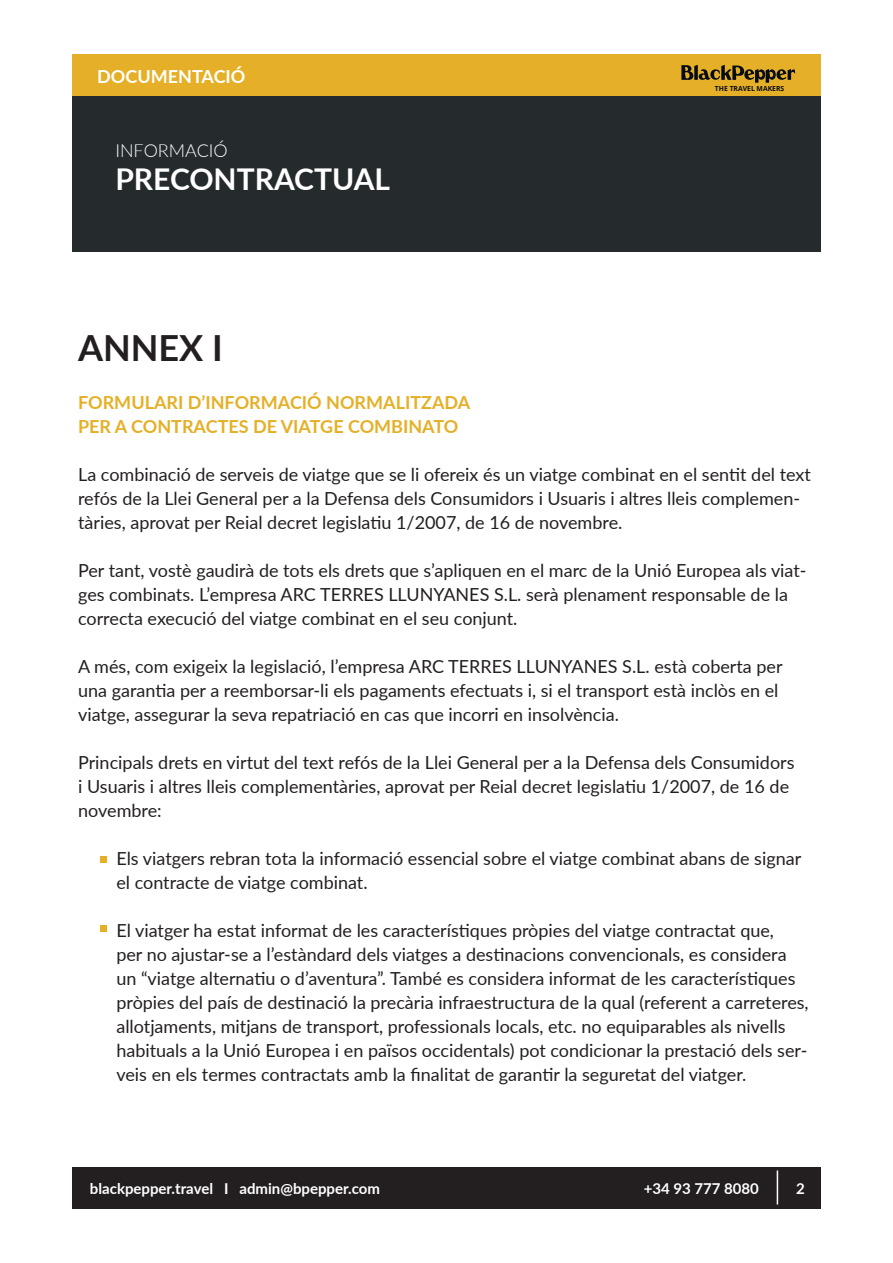
<style>
.page{position:relative;width:893px;height:1263px;background:#fff}
.page>*{position:absolute;margin:0;border:0;box-sizing:border-box;transform-origin:0 0}
.t1{font:700 36px "Lato";color:#231f20}
.t2{font:700 30px "Lato";color:#fff}
.t3{font:18px/24px "Lato";color:#231f20}
.t4{font:700 18px/24px "Lato";color:#e5b027}
.t5{font:700 18px "Lato";color:#fff}
.t6{font:300 18px "Lato";color:#fff}
.t7{font:700 15px "Lato";color:#fff}
.t8{font:700 7.05px "Open Sans";color:#070b14}
</style>
<div class="page">
<div style="left:72px;top:1167px;width:748px;height:42px;background:#231f20"></div>
<div style="left:72px;top:96px;width:748px;height:156px;background:#252a2d"></div>
<div style="left:72px;top:54px;width:748px;height:42px;background:#e5b027"></div>
<hr style="left:777px;top:1170px;width:1px;height:34px;background:#fff">
<svg style="left:681px;top:65px;width:114px;height:18px"></svg>
<div style="left:100px;top:856px;width:7px;height:7px;background:#e5b027"></div>
<div style="left:100px;top:925px;width:7px;height:7px;background:#e5b027"></div>
<p class="t5" style="left:97px;top:63px;width:150px">DOCUMENTACIÓ</p>
<p class="t6" style="left:115px;top:138px;width:114px">INFORMACIÓ</p>
<h2 class="t2" style="left:115px;top:157px;width:276px">PRECONTRACTUAL</h2>
<p class="t8" style="left:715px;top:83px;width:71px">THE TRAVEL MAKERS</p>
<h1 class="t1" style="left:78px;top:321px;width:146px">ANNEX I</h1>
<p class="t4" style="left:78px;top:389px;width:394px">FORMULARI D’INFORMACIÓ NORMALITZADA<br>PER A CONTRACTES DE VIATGE COMBINATO</p>
<p class="t3" style="left:78px;top:461px;width:734px">La combinació de serveis de viatge que se li ofereix és un viatge combinat en el sentit del text refós de la Llei General per a la Defensa dels Consumidors i Usuaris i altres lleis complemen&shy;tàries, aprovat per Reial decret legislatiu 1/2007, de 16 de novembre.</p>
<p class="t3" style="left:78px;top:557px;width:730px">Per tant, vostè gaudirà de tots els drets que s’apliquen en el marc de la Unió Europea als viat&shy;ges combinats. L’empresa ARC TERRES LLUNYANES S.L. serà plenament responsable de la correcta execució del viatge combinat en el seu conjunt.</p>
<p class="t3" style="left:78px;top:653px;width:706px">A més, com exigeix la legislació, l’empresa ARC TERRES LLUNYANES S.L. està coberta per una garantia per a reemborsar-li els pagaments efectuats i, si el transport està inclòs en el viatge, assegurar la seva repatriació en cas que incorri en insolvència.</p>
<p class="t3" style="left:78px;top:749px;width:718px">Principals drets en virtut del text refós de la Llei General per a la Defensa dels Consumidors i Usuaris i altres lleis complementàries, aprovat per Reial decret legislatiu 1/2007, de 16 de novembre:</p>
<p class="t3" style="left:116px;top:845px;width:686px">Els viatgers rebran tota la informació essencial sobre el viatge combinat abans de signar el contracte de viatge combinat.</p>
<p class="t3" style="left:116px;top:917px;width:694px">El viatger ha estat informat de les característiques pròpies del viatge contractat que,<br>per no ajustar-se a l’estàndard dels viatges a destinacions convencionals, es considera un “viatge alternatiu o d’aventura”. També es considera informat de les característiques pròpies del país de destinació la precària infraestructura de la qual (referent a carreteres, allotjaments, mitjans de transport, professionals locals, etc. no equiparables als nivells habituals a la Unió Europea i en països occidentals) pot condicionar la prestació dels ser&shy;veis en els termes contractats amb la finalitat de garantir la seguretat del viatger.</p>
<p class="t7" style="left:90px;top:1177px;width:292px">blackpepper.travel I admin@bpepper.com</p>
<p class="t7" style="left:644px;top:1177px;width:117px">+34 93 777 8080</p>
<p class="t7" style="left:796px;top:1177px;width:10px">2</p>
</div>
